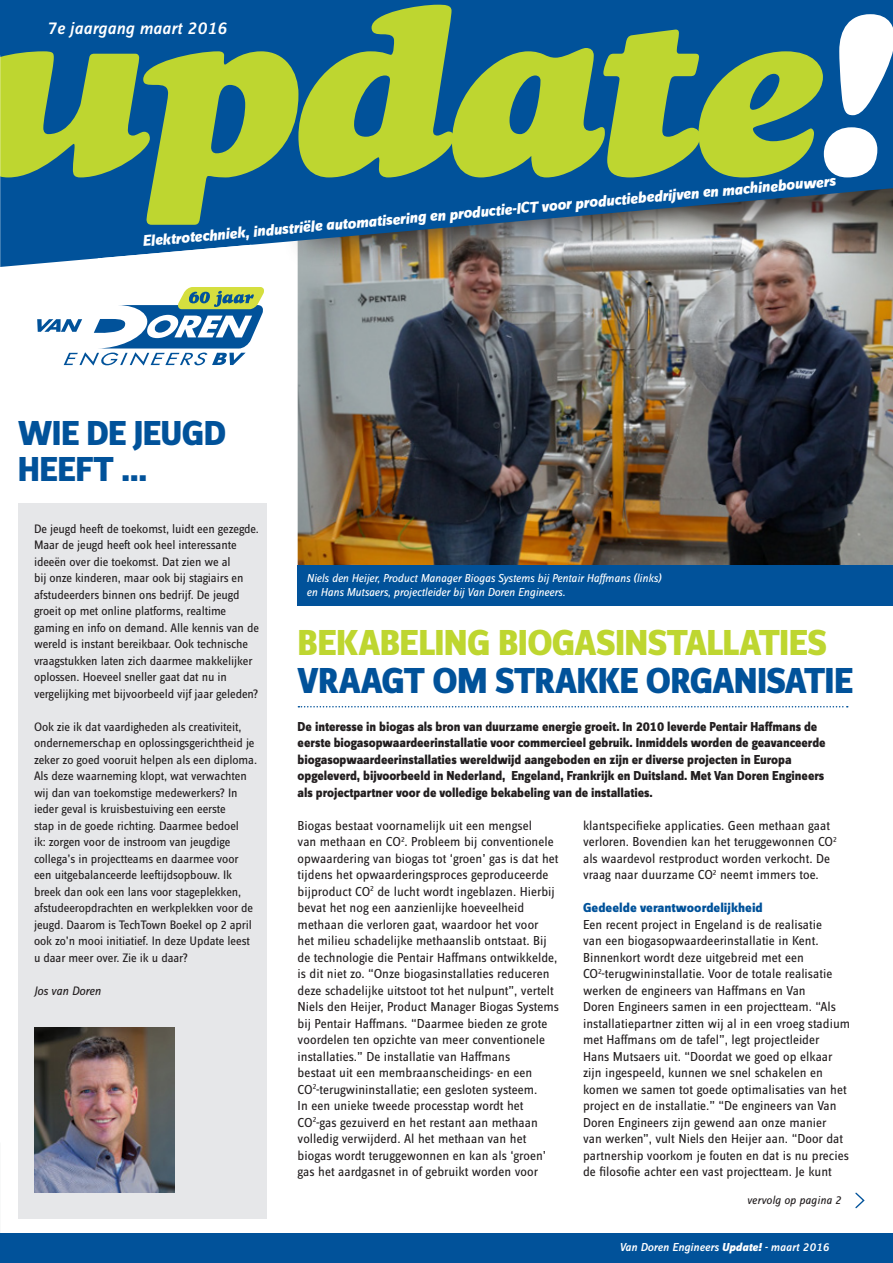
<style>
.page{position:relative;width:893px;height:1263px;background:#fff}
.page>*{position:absolute;margin:0;border:0;box-sizing:border-box;transform-origin:0 0}
.t1{font:italic 236.55px "Goudy Std Heavyface";letter-spacing:-.03em;color:#bed630}
.Geen_afstand{font:37.5px/37.5px "Zine Sans Dis X Bold Roman Tf";letter-spacing:-.02em;color:#bed630}
.Geen_afstand-2{font:36px/36px "Zine Sans Dis X Bold Roman Tf";letter-spacing:-.015em;color:#01529a}
.Geen_afstand-3{font:18px "Zine Sans Dis Medium Italic Tf";color:#fff}
.t2{font:italic 800 16.05px "Zine Sans Dis";color:#fff}
.Geen_afstand-4{font:13.5px/16.5px "Zine Sans Dis";color:#231f20}
.Geen_afstand-5{font:13.5px/16.5px "Zine Sans Dis X Bold Roman Tf";letter-spacing:-.005em;color:#231f20;scale:.95 1}
.Geen_afstand-6{font:13.5px "Zine Sans Dis X Bold Roman Tf";color:#01529a}
.Geen_afstand-7{font:12.75px/16.5px "Zine Sans Dis";letter-spacing:-.01em;color:#231f20}
.Geen_afstand-8{font:italic 12.75px "Zine Sans Dis";letter-spacing:-.01em;color:#231f20}
.Geen_afstand-9{font:italic 12px/13.5px "Zine Sans Dis";letter-spacing:-.01em;color:#fff}
.Geen_afstand-10{font:12px "Zine Sans Dis Medium Italic Tf";color:#fff}
.t3{font:italic 12px "Zine Sans Dis";color:#231f20}
.s1{color:#fff}
.s2{color:#01529a}
.s3{font-family:"Zine Sans Dis";font-weight:800;font-style:italic}
</style>
<div class="page">
<div style="left:0;top:1233px;width:893px;height:30px;background:#01529a"></div>
<img style="left:298px;top:268px;width:595px;height:298px">
<svg style="left:0;top:0;width:893px;height:267px;background:#145a97"></svg>
<svg style="left:855px;top:1192px;width:10px;height:17px"></svg>
<svg style="left:298px;top:706px;width:550px;height:1px"></svg>
<svg style="left:37px;top:245px;width:227px;height:121px"></svg>
<div style="left:18px;top:503px;width:249px;height:716px;background:#e6e7e9"></div>
<img style="left:34px;top:1028px;width:140px;height:165px">
<div style="left:298px;top:566px;width:595px;height:40px;background:#01529a"></div>
<p class="t1" style="left:-24px;top:-55px;width:928px">update<span class="s1">!</span></p>
<p class="Geen_afstand-3" style="left:47px;top:19px;width:182px">7e jaargang maart 2016</p>
<p class="t2" style="left:142px;top:233px;width:697px;rotate:-5deg">Elektrotechniek, industriële automatisering en productie-ICT voor productiebedrijven en machinebouwers</p>
<p class="Geen_afstand-2" style="left:18px;top:417px;width:210px">WIE DE JEUGD<br>HEEFT …</p>
<p class="Geen_afstand-7" style="left:34px;top:521px;width:227px">De jeugd heeft de toekomst, luidt een gezegde.<br>Maar de jeugd heeft ook heel interessante ideeën over die toekomst. Dat zien we al<br>bij onze kinderen, maar ook bij stagiairs en afstudeerders binnen ons bedrijf. De jeugd groeit op met online platforms, realtime gaming en info on demand. Alle kennis van de wereld is instant bereikbaar. Ook technische vraagstukken laten zich daarmee makkelijker oplossen. Hoeveel sneller gaat dat nu in vergelijking met bijvoorbeeld vijf jaar geleden?</p>
<p class="Geen_afstand-7" style="left:34px;top:719px;width:225px">Ook zie ik dat vaardigheden als creativiteit, ondernemerschap en oplossingsgerichtheid je zeker zo goed vooruit helpen als een diploma.<br>Als deze waarneming klopt, wat verwachten wij dan van toekomstige medewerkers? In ieder geval is kruisbestuiving een eerste<br>stap in de goede richting. Daarmee bedoel<br>ik: zorgen voor de instroom van jeugdige collega’s in projectteams en daarmee voor een uitgebalanceerde leeftijdsopbouw. Ik breek dan ook een lans voor stageplekken, afstudeeropdrachten en werkplekken voor de jeugd. Daarom is TechTown Boekel op 2 april ook zo’n mooi initiatief. In deze Update leest u daar meer over. Zie ik u daar?</p>
<p class="Geen_afstand-8" style="left:34px;top:984px;width:68px">Jos van Doren</p>
<p class="Geen_afstand-9" style="left:306px;top:572px;width:356px">Niels den Heijer, Product Manager Biogas Systems bij Pentair Haffmans (links) en Hans Mutsaers, projectleider bij Van Doren Engineers.</p>
<p class="Geen_afstand" style="left:298px;top:626px;width:557px">BEKABELING BIOGASINSTALLATIES<br><span class="s2">VRAAGT OM STRAKKE ORGANISATIE</span></p>
<p class="Geen_afstand-5" style="left:298px;top:719px;width:557px">De interesse in biogas als bron van duurzame energie groeit. In 2010 leverde Pentair Haffmans de eerste biogasopwaardeerinstallatie voor commercieel gebruik. Inmiddels worden de geavanceerde biogasopwaardeerinstallaties wereldwijd aangeboden en zijn er diverse projecten in Europa opgeleverd, bijvoorbeeld in Nederland, Engeland, Frankrijk en Duitsland. Met Van Doren Engineers als projectpartner voor de volledige bekabeling van de installaties.</p>
<p class="Geen_afstand-4" style="left:298px;top:817px;width:263px">Biogas bestaat voornamelijk uit een mengsel<br>van methaan en CO<sup>2</sup>. Probleem bij conventionele opwaardering van biogas tot ‘groen’ gas is dat het tijdens het opwaarderingsproces geproduceerde bijproduct CO<sup>2</sup> de lucht wordt ingeblazen. Hierbij bevat het nog een aanzienlijke hoeveelheid methaan die verloren gaat, waardoor het voor<br>het milieu schadelijke methaanslib ontstaat. Bij de technologie die Pentair Haffmans ontwikkelde, is dit niet zo. “Onze biogasinstallaties reduceren deze schadelijke uitstoot tot het nulpunt”, vertelt Niels den Heijer, Product Manager Biogas Systems bij Pentair Haffmans. “Daarmee bieden ze grote voordelen ten opzichte van meer conventionele installaties.” De installatie van Haffmans<br>bestaat uit een membraanscheidings- en een CO<sup>2</sup>-terugwininstallatie; een gesloten systeem.<br>In een unieke tweede processtap wordt het CO<sup>2</sup>-gas gezuiverd en het restant aan methaan volledig verwijderd. Al het methaan van het biogas wordt teruggewonnen en kan als ‘groen’ gas het aardgasnet in of gebruikt worden voor</p>
<p class="Geen_afstand-4" style="left:583px;top:817px;width:255px">klantspecifieke applicaties. Geen methaan gaat verloren. Bovendien kan het teruggewonnen CO<sup>2 </sup>als waardevol restproduct worden verkocht. De vraag naar duurzame CO<sup>2</sup> neemt immers toe.</p>
<p class="Geen_afstand-6" style="left:583px;top:900px;width:181px">Gedeelde verantwoordelijkheid</p>
<p class="Geen_afstand-4" style="left:583px;top:916px;width:269px">Een recent project in Engeland is de realisatie<br>van een biogasopwaardeerinstallatie in Kent.<br>Binnenkort wordt deze uitgebreid met een CO<sup>2</sup>-terugwininstallatie. Voor de totale realisatie werken de engineers van Haffmans en Van<br>Doren Engineers samen in een projectteam. “Als installatiepartner zitten wij al in een vroeg stadium met Haffmans om de tafel”, legt projectleider<br>Hans Mutsaers uit. “Doordat we goed op elkaar zijn ingespeeld, kunnen we snel schakelen en komen we samen tot goede optimalisaties van het project en de installatie.” “De engineers van Van Doren Engineers zijn gewend aan onze manier<br>van werken”, vult Niels den Heijer aan. “Door dat partnership voorkom je fouten en dat is nu precies de filosofie achter een vast projectteam. Je kunt</p>
<p class="t3" style="left:747px;top:1194px;width:95px">vervolg op pagina 2</p>
<p class="Geen_afstand-10" style="left:619px;top:1241px;width:211px">Van Doren Engineers <span class="s3">Update!</span> - maart 2016</p>
</div>
